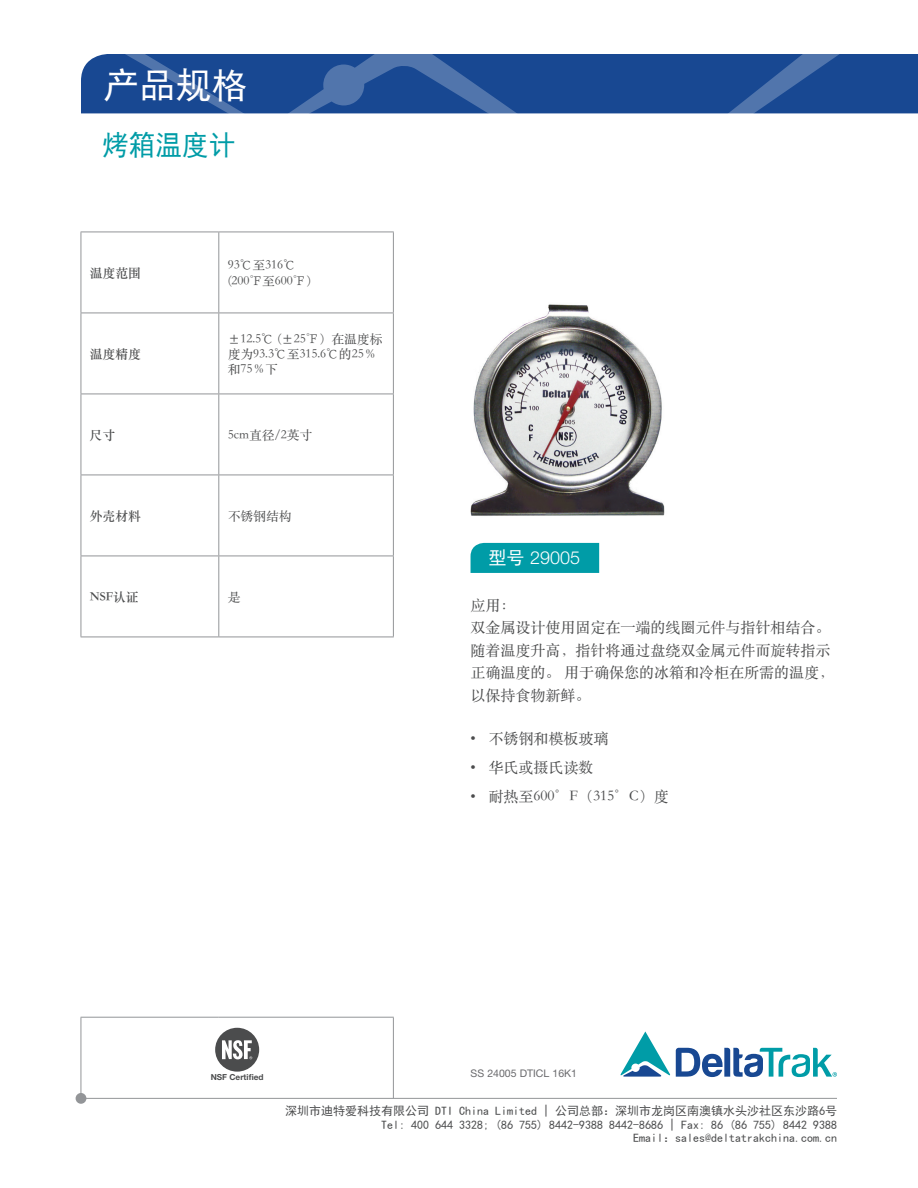
<style>
.page{position:relative;width:918px;height:1188px;background:#fff}
.page>*{position:absolute;margin:0;border:0;box-sizing:border-box;transform-origin:0 0}
.t1{font:36px "Sim Hei";color:#fff}
.t2{font:28.35px "Sim Hei";letter-spacing:.01em;color:#009ca7;scale:.93 1}
.t3{font:300 18px "Helvetica Neue LT Std";color:#fff}
.t4{font:15px/22.5px "ST Songti SC Regular";color:#4b4c4d}
.t5{font:12.75px/15.3px "ST Songti SC Regular";color:#4b4c4d}
.t6{font:12.75px "ST Songti SC Bold";color:#4b4c4d}
.t7{font:12px/13.5px "Sim Hei";color:#4b4c4d;text-align:right}
.t8{font:10.5px "Helvetica Neue LT Std";color:#69696c}
.t9{font:700 8.25px "Helvetica Neue LT Std";color:#4b4c4d}
.s1{font-family:"Sim Hei";font-weight:400}
</style>
<div class="page">
<div style="left:76px;top:1093px;width:10px;height:11px;background:#939598;border-radius:50%"></div>
<hr style="left:81px;top:1098px;width:756px;height:1px;background:#939598">
<svg style="left:898px;top:54px;width:20px;height:59px"></svg>
<svg style="left:81px;top:54px;width:817px;height:59px;background:#214f96"></svg>
<svg style="left:620px;top:1031px;width:217px;height:46px"></svg>
<hr style="left:81px;top:232px;width:138px;height:1px;background:#939598">
<hr style="left:81px;top:232px;width:1px;height:81px;background:#939598">
<hr style="left:219px;top:232px;width:175px;height:1px;background:#939598">
<hr style="left:218px;top:232px;width:1px;height:81px;background:#939598">
<hr style="left:393px;top:232px;width:1px;height:81px;background:#939598">
<hr style="left:81px;top:313px;width:138px;height:1px;background:#939598">
<hr style="left:81px;top:313px;width:1px;height:81px;background:#939598">
<hr style="left:219px;top:313px;width:175px;height:1px;background:#939598">
<hr style="left:218px;top:313px;width:1px;height:81px;background:#939598">
<hr style="left:393px;top:313px;width:1px;height:81px;background:#939598">
<hr style="left:81px;top:394px;width:138px;height:1px;background:#939598">
<hr style="left:81px;top:394px;width:1px;height:81px;background:#939598">
<hr style="left:219px;top:394px;width:175px;height:1px;background:#939598">
<hr style="left:218px;top:394px;width:1px;height:81px;background:#939598">
<hr style="left:393px;top:394px;width:1px;height:81px;background:#939598">
<hr style="left:81px;top:475px;width:138px;height:1px;background:#939598">
<hr style="left:81px;top:475px;width:1px;height:81px;background:#939598">
<hr style="left:219px;top:475px;width:175px;height:1px;background:#939598">
<hr style="left:218px;top:475px;width:1px;height:81px;background:#939598">
<hr style="left:393px;top:475px;width:1px;height:81px;background:#939598">
<hr style="left:81px;top:556px;width:138px;height:1px;background:#939598">
<hr style="left:81px;top:556px;width:1px;height:81px;background:#939598">
<hr style="left:219px;top:556px;width:175px;height:1px;background:#939598">
<hr style="left:218px;top:556px;width:1px;height:81px;background:#939598">
<hr style="left:393px;top:556px;width:1px;height:81px;background:#939598">
<hr style="left:81px;top:637px;width:138px;height:1px;background:#939598">
<hr style="left:219px;top:637px;width:175px;height:1px;background:#939598">
<hr style="left:81px;top:1017px;width:138px;height:1px;background:#939598">
<hr style="left:81px;top:1018px;width:1px;height:80px;background:#939598">
<hr style="left:219px;top:1017px;width:175px;height:1px;background:#939598">
<hr style="left:393px;top:1018px;width:1px;height:80px;background:#939598">
<svg style="left:215px;top:1027px;width:45px;height:45px"></svg>
<div style="left:215px;top:1028px;width:44px;height:44px;background:#4b4c4d;border-radius:50%"></div>
<svg style="left:222px;top:1040px;width:30px;height:19px"></svg>
<div style="left:471px;top:543px;width:128px;height:30px;background:#009ca7"></div>
<img style="left:470px;top:304px;width:195px;height:212px">
<h1 class="t1" style="left:104px;top:67px;width:146px">产品规格</h1>
<h2 class="t2" style="left:102px;top:131px;width:145px">烤箱温度计</h2>
<p class="t6" style="left:90px;top:265px;width:53px">温度范围</p>
<p class="t5" style="left:228px;top:257px;width:92px">93℃至316℃ (200℉至600℉）</p>
<p class="t6" style="left:90px;top:346px;width:53px">温度精度</p>
<p class="t5" style="left:228px;top:331px;width:156px">±12.5℃ (±25℉）在温度标度为93.3℃至315.6℃的25％和75％下</p>
<p class="t6" style="left:90px;top:427px;width:27px">尺寸</p>
<p class="t5" style="left:228px;top:427px;width:86px">5cm直径/2英寸</p>
<p class="t6" style="left:90px;top:508px;width:53px">外壳材料</p>
<p class="t5" style="left:228px;top:508px;width:65px">不锈钢结构</p>
<p class="t6" style="left:90px;top:589px;width:50px">NSF认证</p>
<p class="t5" style="left:228px;top:589px;width:14px">是</p>
<p class="t9" style="left:211px;top:1072px;width:54px">NSF Certified</p>
<h3 class="t3" style="left:489px;top:547px;width:93px"><span class="s1">型号</span> 29005</h3>
<p class="t4" style="left:471px;top:593px;width:365px">应用：<br>双金属设计使用固定在一端的线圈元件与指针相结合。随着温度升高，指针将通过盘绕双金属元件而旋转指示正确温度的。 用于确保您的冰箱和冷柜在所需的温度，以保持食物新鲜。</p>
<p class="t4" style="left:471px;top:726px;width:139px">• 不锈钢和模板玻璃</p>
<p class="t4" style="left:471px;top:755px;width:124px">• 华氏或摄氏读数</p>
<p class="t4" style="left:471px;top:785px;width:200px">• 耐热至600°F（315°C）度</p>
<p class="t8" style="left:471px;top:1067px;width:108px">SS 24005 DTICL 16K1</p>
<p class="t7" style="left:285px;top:1104px;width:553px">深圳市迪特爱科技有限公司 DTI China Limited | 公司总部：深圳市龙岗区南澳镇水头沙社区东沙路6号<br>Tel: 400 644 3328; (86 755) 8442-9388 8442-8686 | Fax: 86 (86 755) 8442 9388<br>Email：sales@deltatrakchina.com.cn</p>
</div>
